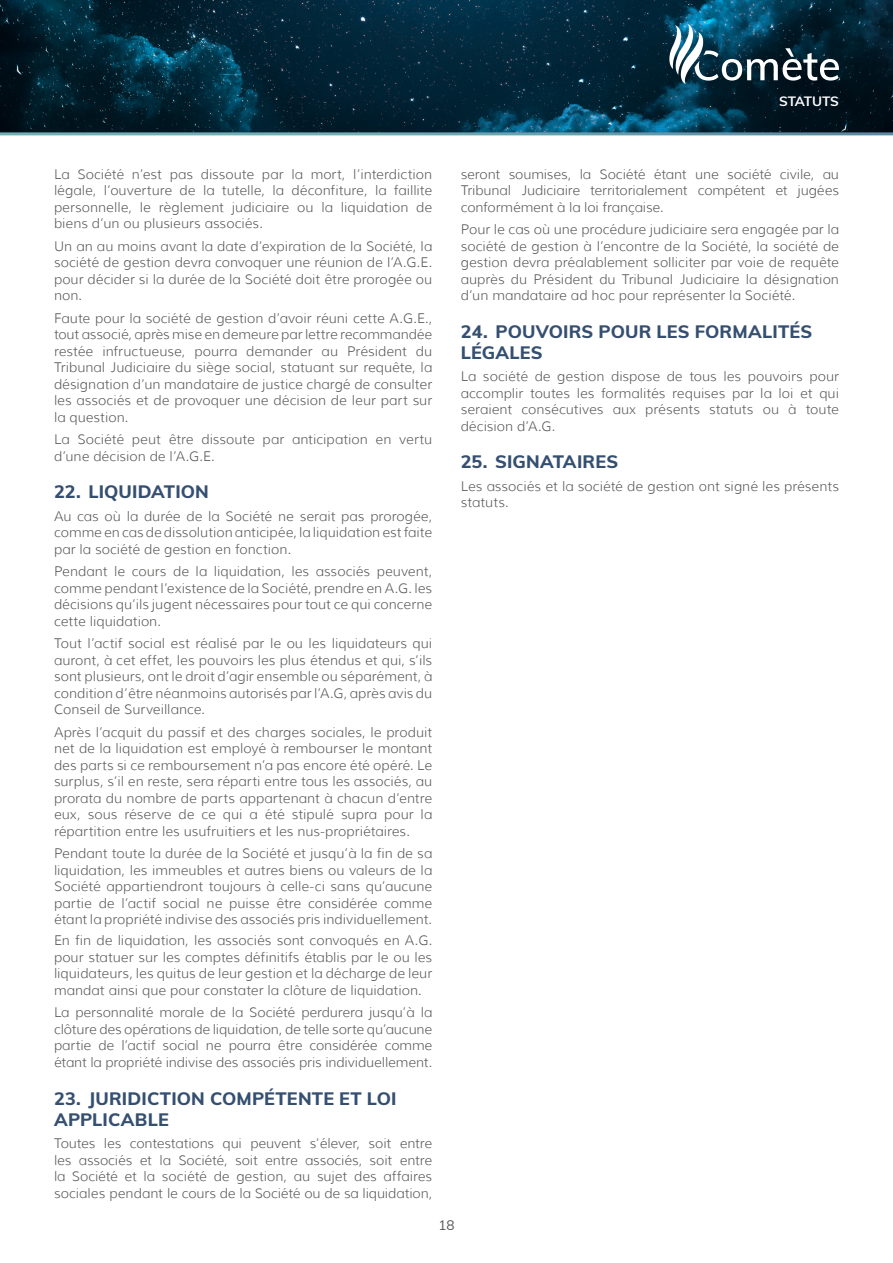
<style>
.page{position:relative;width:893px;height:1263px;background:#fff}
.page>*{position:absolute;margin:0;border:0;box-sizing:border-box;transform-origin:0 0}
.t1{font:800 18px/21px "Muli";letter-spacing:.005em;color:#354f71}
.t2{font:300 13.5px/16.5px "Muli";letter-spacing:.005em;color:#575756;text-align:justify}
.t3{font:700 13.5px "Muli";letter-spacing:-.02em;color:#fff}
.t4{font:13.5px "Muli";color:#575756}
</style>
<div class="page">
<img style="left:0;top:0;width:893px;height:132px">
<svg style="left:669px;top:24px;width:170px;height:60px"></svg>
<p class="t3" style="left:779px;top:91px;width:61px">STATUTS</p>
<p class="t2" style="left:54px;top:166px;width:380px">La Société n’est pas dissoute par la mort, l’interdiction légale, l’ouverture de la tutelle, la déconfiture, la faillite personnelle, le règlement judiciaire ou la liquidation de biens d’un ou plusieurs associés.</p>
<p class="t2" style="left:54px;top:238px;width:380px">Un an au moins avant la date d’expiration de la Société, la société de gestion devra convoquer une réunion de l’A.G.E. pour décider si la durée de la Société doit être prorogée ou non.</p>
<p class="t2" style="left:54px;top:310px;width:380px">Faute pour la société de gestion d’avoir réuni cette A.G.E., tout associé, après mise en demeure par lettre recommandée restée infructueuse, pourra demander au Président du Tribunal Judiciaire du siège social, statuant sur requête, la désignation d’un mandataire de justice chargé de consulter les associés et de provoquer une décision de leur part sur la question.</p>
<p class="t2" style="left:54px;top:431px;width:380px">La Société peut être dissoute par anticipation en vertu d’une décision de l’A.G.E.</p>
<h1 class="t1" style="left:54px;top:481px;width:156px">22. LIQUIDATION</h1>
<p class="t2" style="left:54px;top:508px;width:380px">Au cas où la durée de la Société ne serait pas prorogée, comme en cas de dissolution anticipée, la liquidation est faite par la société de gestion en fonction.</p>
<p class="t2" style="left:54px;top:563px;width:380px">Pendant le cours de la liquidation, les associés peuvent, comme pendant l’existence de la Société, prendre en A.G. les décisions qu’ils jugent nécessaires pour tout ce qui concerne cette liquidation.</p>
<p class="t2" style="left:54px;top:635px;width:380px">Tout l’actif social est réalisé par le ou les liquidateurs qui auront, à cet effet, les pouvoirs les plus étendus et qui, s’ils sont plusieurs, ont le droit d’agir ensemble ou séparément, à condition d’être néanmoins autorisés par l’A.G, après avis du Conseil de Surveillance.</p>
<p class="t2" style="left:54px;top:724px;width:380px">Après l’acquit du passif et des charges sociales, le produit net de la liquidation est employé à rembourser le montant des parts si ce remboursement n’a pas encore été opéré. Le surplus, s’il en reste, sera réparti entre tous les associés, au prorata du nombre de parts appartenant à chacun d’entre eux, sous réserve de ce qui a été stipulé supra pour la répartition entre les usufruitiers et les nus-propriétaires.</p>
<p class="t2" style="left:54px;top:845px;width:380px">Pendant toute la durée de la Société et jusqu’à la fin de sa liquidation, les immeubles et autres biens ou valeurs de la Société appartiendront toujours à celle-ci sans qu’aucune partie de l’actif social ne puisse être considérée comme étant la propriété indivise des associés pris individuellement.</p>
<p class="t2" style="left:54px;top:932px;width:380px">En fin de liquidation, les associés sont convoqués en A.G. pour statuer sur les comptes définitifs établis par le ou les liquidateurs, les quitus de leur gestion et la décharge de leur mandat ainsi que pour constater la clôture de liquidation.</p>
<p class="t2" style="left:54px;top:1004px;width:380px">La personnalité morale de la Société perdurera jusqu’à la clôture des opérations de liquidation, de telle sorte qu’aucune partie de l’actif social ne pourra être considérée comme étant la propriété indivise des associés pris individuellement.</p>
<h1 class="t1" style="left:54px;top:1087px;width:344px">23. JURIDICTION COMPÉTENTE ET LOI<br>APPLICABLE</h1>
<p class="t2" style="left:54px;top:1135px;width:380px">Toutes les contestations qui peuvent s’élever, soit entre les associés et la Société, soit entre associés, soit entre la Société et la société de gestion, au sujet des affaires sociales pendant le cours de la Société ou de sa liquidation,</p>
<p class="t2" style="left:461px;top:166px;width:380px">seront soumises, la Société étant une société civile, au Tribunal Judiciaire territorialement compétent et jugées conformément à la loi française.</p>
<p class="t2" style="left:461px;top:221px;width:380px">Pour le cas où une procédure judiciaire sera engagée par la société de gestion à l’encontre de la Société, la société de gestion devra préalablement solliciter par voie de requête auprès du Président du Tribunal Judiciaire la désignation d’un mandataire ad hoc pour représenter la Société.</p>
<h1 class="t1" style="left:461px;top:320px;width:353px">24. POUVOIRS POUR LES FORMALITÉS<br>LÉGALES</h1>
<p class="t2" style="left:461px;top:368px;width:380px">La société de gestion dispose de tous les pouvoirs pour accomplir toutes les formalités requises par la loi et qui seraient consécutives aux présents statuts ou à toute décision d’A.G.</p>
<h1 class="t1" style="left:461px;top:451px;width:159px">25. SIGNATAIRES</h1>
<p class="t2" style="left:461px;top:478px;width:380px">Les associés et la société de gestion ont signé les présents statuts.</p>
<p class="t4" style="left:438px;top:1215px;width:18px">18</p>
</div>
